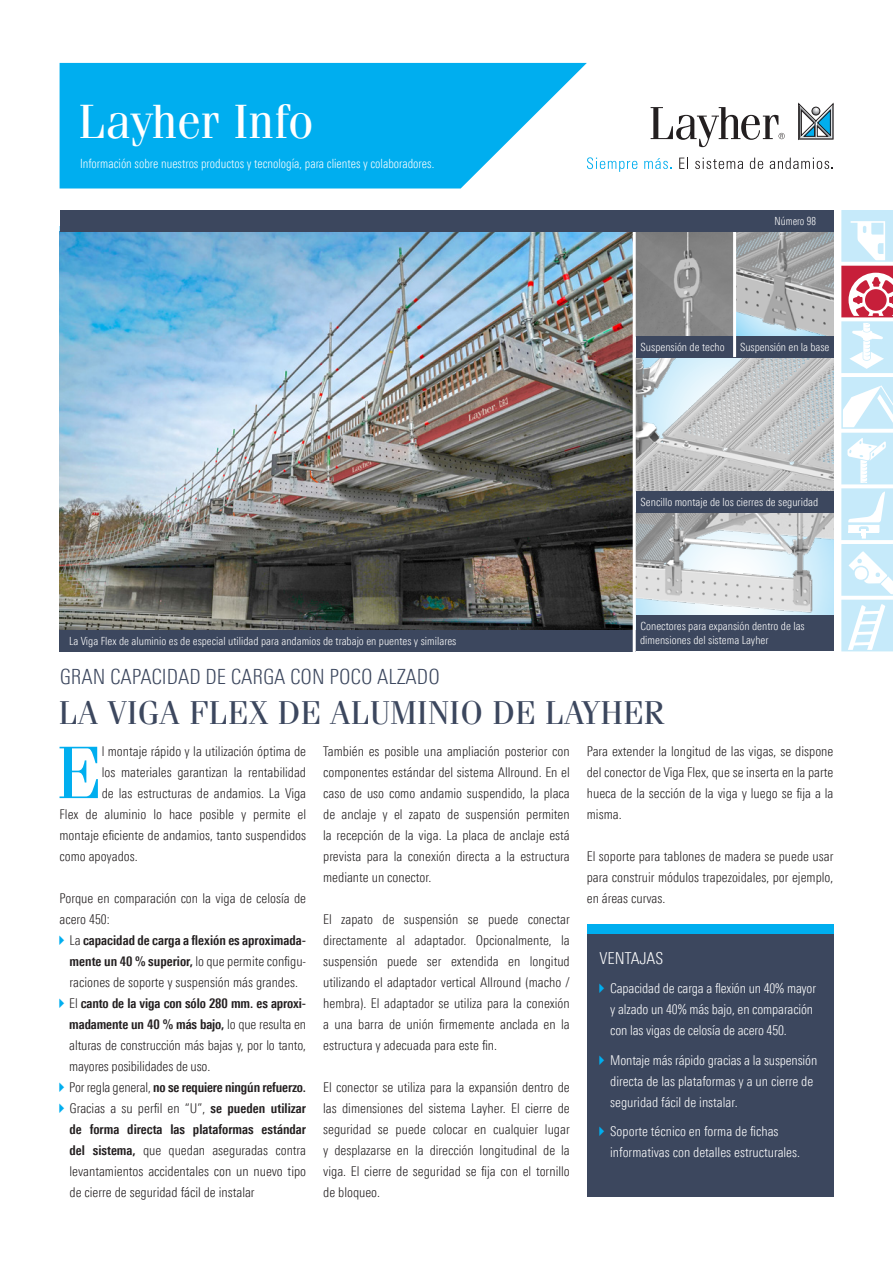
<style>
.page{position:relative;width:893px;height:1263px;background:#fff}
.page>*{position:absolute;margin:0;border:0;box-sizing:border-box;transform-origin:0 0}
.Fließtext_mit_Initia{font:74.25px "Fenice Pro ITC";color:#00aeef}
.t1{font:48px "Fenice Pro ITC";color:#fff}
.Head_01{font:33px "Fenice Pro ITC";letter-spacing:.01em;color:#3c475e}
.Head_01-2{font:300 21px "Linotype Univers 320 Cn";color:#3c475e}
.Fließtext{font:300 16.5px "Linotype Univers 320 Cn";color:#fff}
.Fließtext_mit_Initia-2{font:300 13.5px/21px "Linotype Univers 320 Cn";color:#231f20;text-align:justify}
.Fließtext-2{font:300 13.5px/21px "Linotype Univers 320 Cn";letter-spacing:-.01em;color:#fff}
.Fließtext_mit_Initia-3{font:700 13.5px "Linotype Univers 620 Cn";letter-spacing:-.01em;color:#231f20}
.t2{font:300 12.75px "Linotype Univers 320 Cn";color:#fff;scale:.95 1}
.t3{font:300 11.25px "Linotype Univers 320 Cn";color:#fff}
.t4{font:300 11.25px "Linotype Univers 320 Cn";color:#fff;scale:.92 1}
.s1{font-family:"Linotype Univers 620 Cn";font-weight:700}
.s2{font-family:"Linotype Univers 320 Cn";font-weight:300}
</style>
<div class="page">
<div style="left:587px;top:924px;width:246px;height:11px;background:#00aeef"></div>
<img style="left:636px;top:357px;width:197px;height:135px">
<img style="left:636px;top:231px;width:97px;height:105px">
<svg style="left:736px;top:231px;width:97px;height:105px;background:#aab0b3"></svg>
<img style="left:636px;top:513px;width:197px;height:103px">
<img style="left:60px;top:231px;width:573px;height:399px">
<div style="left:636px;top:336px;width:99px;height:21px;background:#3c475e"></div>
<div style="left:735px;top:336px;width:98px;height:21px;background:#3c475e"></div>
<div style="left:636px;top:492px;width:197px;height:21px;background:#3c475e"></div>
<div style="left:636px;top:616px;width:197px;height:35px;background:#3c475e"></div>
<div style="left:60px;top:630px;width:576px;height:21px;background:#3c475e"></div>
<hr style="left:733px;top:231px;width:3px;height:126px;background:#fff">
<hr style="left:633px;top:231px;width:3px;height:423px;background:#fff">
<div style="left:60px;top:210px;width:773px;height:21px;background:#3c475e"></div>
<svg style="left:841px;top:210px;width:52px;height:441px"></svg>
<svg style="left:60px;top:63px;width:527px;height:125px;background:#1eb7f0"></svg>
<svg style="left:799px;top:104px;width:34px;height:35px"></svg>
<svg style="left:651px;top:107px;width:134px;height:40px"></svg>
<svg style="left:587px;top:157px;width:50px;height:15px"></svg>
<svg style="left:644px;top:158px;width:28px;height:11px"></svg>
<svg style="left:679px;top:158px;width:9px;height:11px"></svg>
<svg style="left:695px;top:158px;width:48px;height:11px"></svg>
<svg style="left:750px;top:158px;width:13px;height:11px"></svg>
<svg style="left:770px;top:158px;width:63px;height:11px"></svg>
<div style="left:587px;top:935px;width:246px;height:262px;background:#3c475e"></div>
<p class="t1" style="left:78px;top:92px;width:237px">Layher Info</p>
<p class="t2" style="left:80px;top:156px;width:374px">Información sobre nuestros productos y tecnología, para clientes y colaboradores.</p>
<p class="t4" style="left:775px;top:215px;width:46px">Número 98</p>
<p class="t3" style="left:641px;top:340px;width:86px">Suspensión de techo</p>
<p class="t3" style="left:740px;top:340px;width:91px">Suspensión en la base</p>
<p class="t3" style="left:641px;top:496px;width:179px">Sencillo montaje de los cierres de seguridad</p>
<p class="t3" style="left:641px;top:620px;width:166px">Conectores para expansión dentro de las</p>
<p class="t3" style="left:69px;top:635px;width:389px">La Viga Flex de aluminio es de especial utilidad para andamios de trabajo en puentes y similares</p>
<p class="t3" style="left:640px;top:633px;width:130px">dimensiones del sistema Layher</p>
<p class="Head_01-2" style="left:60px;top:665px;width:382px">GRAN CAPACIDAD DE CARGA CON POCO ALZADO</p>
<p class="Head_01" style="left:59px;top:692px;width:607px">LA VIGA FLEX DE ALUMINIO DE LAYHER</p>
<p class="Fließtext_mit_Initia" style="left:56px;top:727px;width:47px">E</p>
<p class="Fließtext_mit_Initia-2" style="left:102px;top:741px;width:206px">l montaje rápido y la utilización óptima de</p>
<p class="Fließtext_mit_Initia-2" style="left:587px;top:741px;width:248px">Para extender la longitud de las vigas, se dispone del conector de Viga Flex, que se inserta en la parte hueca de la sección de la viga y luego se fija a la misma.</p>
<p class="Fließtext_mit_Initia-2" style="left:587px;top:846px;width:248px">El soporte para tablones de madera se puede usar para construir módulos trapezoidales, por ejemplo, en áreas curvas.</p>
<p class="Fließtext_mit_Initia-2" style="left:323px;top:741px;width:248px">También es posible una ampliación posterior con componentes estándar del sistema Allround. En el caso de uso como andamio suspendido, la placa de anclaje y el zapato de suspensión permiten la recepción de la viga. La placa de anclaje está prevista para la conexión directa a la estructura mediante un conector.</p>
<p class="Fließtext_mit_Initia-2" style="left:323px;top:909px;width:248px">El zapato de suspensión se puede conectar directamente al adaptador. Opcionalmente, la suspensión puede ser extendida en longitud utilizando el adaptador vertical Allround (macho / hembra). El adaptador se utiliza para la conexión a una barra de unión firmemente anclada en la estructura y adecuada para este fin.</p>
<p class="Fließtext_mit_Initia-2" style="left:323px;top:1077px;width:248px">El conector se utiliza para la expansión dentro de las dimensiones del sistema Layher. El cierre de seguridad se puede colocar en cualquier lugar y desplazarse en la dirección longitudinal de la viga. El cierre de seguridad se fija con el tornillo de bloqueo.</p>
<p class="Fließtext_mit_Initia-2" style="left:102px;top:762px;width:206px">los materiales garantizan la rentabilidad</p>
<p class="Fließtext_mit_Initia-2" style="left:102px;top:783px;width:206px">de las estructuras de andamios. La Viga</p>
<p class="Fließtext_mit_Initia-2" style="left:60px;top:804px;width:248px">Flex de aluminio lo hace posible y permite el</p>
<p class="Fließtext_mit_Initia-2" style="left:60px;top:825px;width:248px">montaje eficiente de andamios, tanto suspendidos</p>
<p class="Fließtext_mit_Initia-2" style="left:60px;top:846px;width:80px">como apoyados.</p>
<p class="Fließtext_mit_Initia-2" style="left:60px;top:888px;width:248px">Porque en comparación con la viga de celosía de acero 450:</p>
<p class="Fließtext_mit_Initia-2" style="left:70px;top:930px;width:238px">La <span class="s1">capacidad de carga a flexión es aproximada&shy;mente un 40 % superior,</span> lo que permite configu&shy;raciones de soporte y suspensión más grandes.</p>
<p class="Fließtext_mit_Initia-2" style="left:69px;top:993px;width:238px">El <span class="s1">canto de la viga con sólo 280 mm. es aproxi&shy;madamente un 40 % más bajo,</span> lo que resulta en alturas de construcción más bajas y, por lo tanto, mayores posibilidades de uso.</p>
<p class="Fließtext_mit_Initia-3" style="left:69px;top:1079px;width:238px"><span class="s2">Por regla general,</span> no se requiere ningún refuerzo.</p>
<p class="Fließtext_mit_Initia-2" style="left:70px;top:1098px;width:238px">Gracias a su perfil en “U”, <span class="s1">se pueden utilizar de forma directa las plataformas estándar del sistema,</span> que quedan aseguradas contra levantamientos accidentales con un nuevo tipo de cierre de seguridad fácil de instalar</p>
<p class="Fließtext" style="left:600px;top:948px;width:65px">VENTAJAS</p>
<p class="Fließtext-2" style="left:610px;top:978px;width:207px">Capacidad de carga a flexión un 40% mayor y alzado un 40% más bajo, en comparación con las vigas de celosía de acero 450.</p>
<p class="Fließtext-2" style="left:610px;top:1049px;width:209px">Montaje más rápido gracias a la suspensión directa de las plataformas y a un cierre de seguridad fácil de instalar.</p>
<p class="Fließtext-2" style="left:610px;top:1121px;width:191px">Soporte técnico en forma de fichas informativas con detalles estructurales.</p>
</div>
